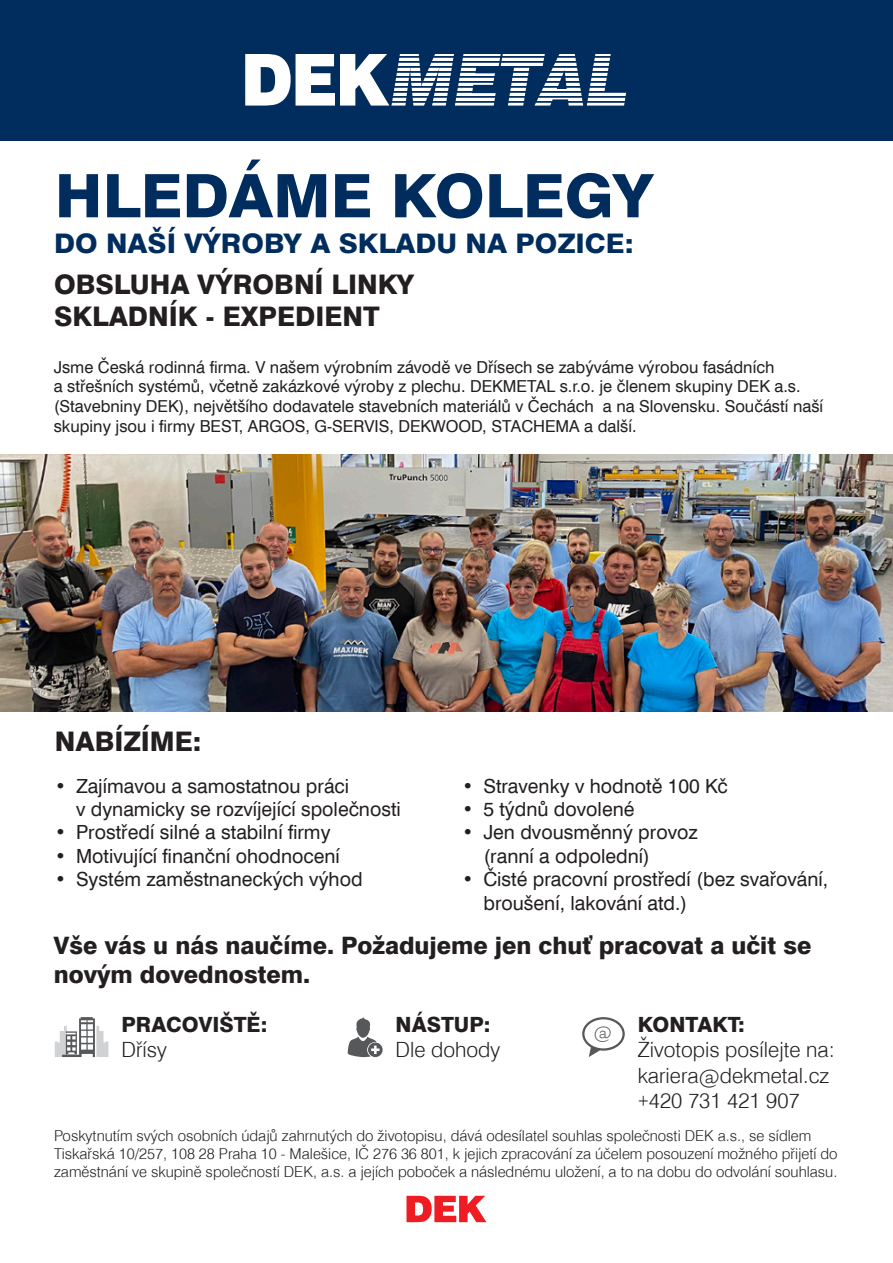
<style>
.page{position:relative;width:893px;height:1263px;background:#fff}
.page>*{position:absolute;margin:0;border:0;box-sizing:border-box;transform-origin:0 0}
.t1{font:800 60px "Swiss 721 TL";color:#002d5e;scale:1.04 1}
.t2{font:800 27px "Swiss 721 TL";color:#231f20}
.t3{font:800 27px "Swiss 721 TL";color:#002d5e;scale:1.04 1}
.t4{font:800 24px/28.8px "Swiss 721 TL";color:#231f20}
.t5{font:300 21px "Swiss 721 TL";color:#231f20}
.t6{font:800 21px "Swiss 721 TL";color:#231f20}
.t7{font:19.5px/23.4px "Swiss 721 TL";color:#231f20}
.t8{font:300 18px "Swiss 721 TL";color:#57585a}
.t9{font:16.5px/19.8px "Swiss 721 TL";color:#231f20}
.t10{font:300 15px/18px "Swiss 721 TL";color:#231f20}
</style>
<div class="page">
<img style="left:0;top:455px;width:893px;height:257px">
<svg style="left:406px;top:1196px;width:80px;height:26px"></svg>
<div style="left:0;top:0;width:893px;height:140px;background:#002d5e"></div>
<svg style="left:245px;top:54px;width:381px;height:52px"></svg>
<svg style="left:582px;top:1017px;width:43px;height:40px"></svg>
<svg style="left:55px;top:1017px;width:53px;height:40px"></svg>
<svg style="left:348px;top:1017px;width:35px;height:40px"></svg>
<p class="t1" style="left:55px;top:157px;width:577px">HLEDÁME KOLEGY</p>
<p class="t3" style="left:54px;top:225px;width:559px">DO NAŠÍ VÝROBY A SKLADU NA POZICE:</p>
<p class="t2" style="left:54px;top:266px;width:362px">OBSLUHA VÝROBNÍ LINKY</p>
<p class="t2" style="left:54px;top:299px;width:327px">SKLADNÍK - EXPEDIENT</p>
<p class="t9" style="left:54px;top:357px;width:771px">Jsme Česká rodinná firma. V našem výrobním závodě ve Dřísech se zabýváme výrobou fasádních<br>a střešních systémů, včetně zakázkové výroby z plechu. DEKMETAL s.r.o. je členem skupiny DEK a.s. (Stavebniny DEK), největšího dodavatele stavebních materiálů v Čechách a na Slovensku. Součástí naší skupiny jsou i firmy BEST, ARGOS, G-SERVIS, DEKWOOD, STACHEMA a další.</p>
<p class="t2" style="left:55px;top:724px;width:148px">NABÍZÍME:</p>
<p class="t7" style="left:76px;top:774px;width:326px;text-indent:-21px">• Zajímavou a samostatnou práci<br>v dynamicky se rozvíjející společnosti</p>
<p class="t7" style="left:55px;top:820px;width:277px">• Prostředí silné a stabilní firmy</p>
<p class="t7" style="left:55px;top:844px;width:287px">• Motivující finanční ohodnocení</p>
<p class="t7" style="left:55px;top:867px;width:309px">• Systém zaměstnaneckých výhod</p>
<p class="t7" style="left:462px;top:774px;width:267px">• Stravenky v hodnotě 100 Kč</p>
<p class="t7" style="left:462px;top:797px;width:174px">• 5 týdnů dovolené</p>
<p class="t7" style="left:483px;top:820px;width:216px;text-indent:-21px">• Jen dvousměnný provoz (ranní a odpolední)</p>
<p class="t7" style="left:483px;top:867px;width:346px;text-indent:-21px">• Čisté pracovní prostředí (bez svařování, broušení, lakování atd.)</p>
<p class="t4" style="left:54px;top:931px;width:759px">Vše vás u nás naučíme. Požadujeme jen chuť pracovat a učit se novým dovednostem.</p>
<p class="t6" style="left:121px;top:1011px;width:147px">PRACOVIŠTĚ:</p>
<p class="t5" style="left:121px;top:1036px;width:47px">Dřísy</p>
<p class="t6" style="left:396px;top:1011px;width:96px">NÁSTUP:</p>
<p class="t5" style="left:396px;top:1036px;width:106px">Dle dohody</p>
<p class="t8" style="left:594px;top:1020px;width:19px">@</p>
<p class="t6" style="left:638px;top:1011px;width:109px">KONTAKT:</p>
<p class="t5" style="left:638px;top:1036px;width:199px">Životopis posílejte na:</p>
<p class="t5" style="left:638px;top:1061px;width:193px">kariera@dekmetal.cz</p>
<p class="t5" style="left:638px;top:1087px;width:163px">+420 731 421 907</p>
<p class="t10" style="left:54px;top:1126px;width:785px">Poskytnutím svých osobních údajů zahrnutých do životopisu, dává odesílatel souhlas společnosti DEK a.s., se sídlem<br>Tiskařská 10/257, 108 28 Praha 10 - Malešice, IČ 276 36 801, k jejich zpracování za účelem posouzení možného přijetí do zaměstnání ve skupině společností DEK, a.s. a jejích poboček a následnému uložení, a to na dobu do odvolání souhlasu.</p>
</div>
